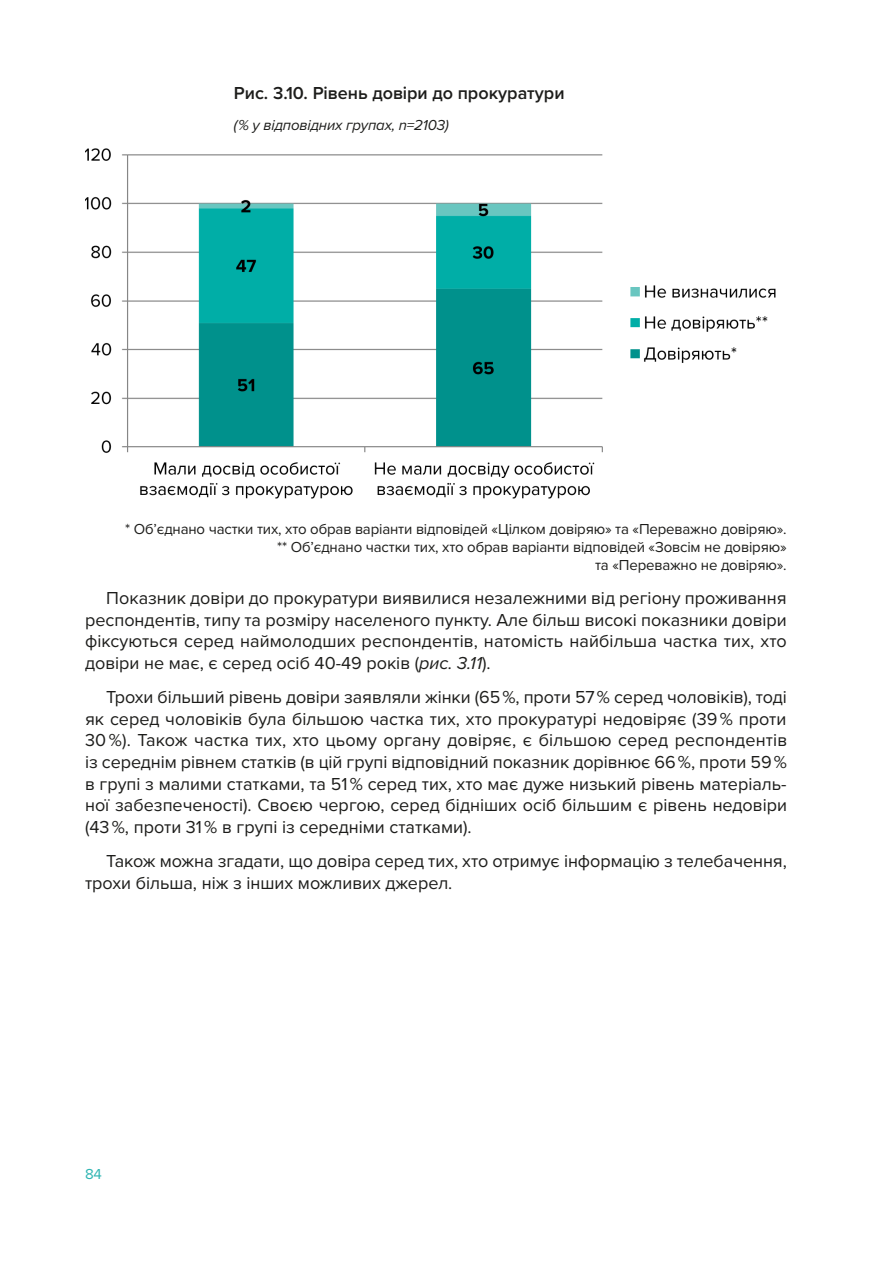
<style>
.page{position:relative;width:893px;height:1263px;background:#fff}
.page>*{position:absolute;margin:0;border:0;box-sizing:border-box;transform-origin:0 0}
.t1{font:18px/21.6px "Proxima Nova";color:#1d1d1b;text-align:justify}
.t2{font:600 18px "Proxima Nova";color:#1d1d1b}
.t3{font:15px/18px "Proxima Nova";letter-spacing:-.01em;color:#1d1d1b;text-align:right}
.t4{font:italic 15px "Proxima Nova";letter-spacing:-.01em;color:#1d1d1b}
.t5{font:15px "Proxima Nova";color:#2eb5b2}
.s1{font-style:italic}
</style>
<div class="page">
<img style="left:85px;top:148px;width:691px;height:351px">
<p class="t2" style="left:234px;top:80px;width:332px">Рис. 3.10. Рівень довіри до прокуратури</p>
<p class="t4" style="left:234px;top:114px;width:216px">( % у відповідних групах, n=2103)</p>
<p class="t3" style="left:125px;top:519px;width:663px">* Об’єднано частки тих, хто обрав варіанти відповідей «Цілком довіряю» та «Переважно довіряю». ** Об’єднано частки тих, хто обрав варіанти відповідей «Зовсім не довіряю»<br>та «Переважно не довіряю».</p>
<p class="t1" style="left:85px;top:586px;width:703px;text-indent:21px">Показник довіри до прокуратури виявилися незалежними від регіону проживання респондентів, типу та розміру населеного пункту. Але більш високі показники довіри фіксуються серед наймолодших респондентів, натомість найбільша частка тих, хто довіри не має, є серед осіб 40-49 років (<span class="s1">рис. 3.11</span>).</p>
<p class="t1" style="left:85px;top:685px;width:704px;text-indent:21px">Трохи більший рівень довіри заявляли жінки (65 %, проти 57 % серед чоловіків), тоді як серед чоловіків була більшою частка тих, хто прокуратурі недовіряє (39 % проти 30 %). Також частка тих, хто цьому органу довіряє, є більшою серед респондентів із середнім рівнем статків (в цій групі відповідний показник дорівнює 66 %, проти 59 % в групі з малими статками, та 51 % серед тих, хто має дуже низький рівень матеріаль&shy;ної забезпеченості). Своєю чергою, серед бідніших осіб більшим є рівень недовіри (43 %, проти 31 % в групі із середніми статками).</p>
<p class="t1" style="left:85px;top:849px;width:703px;text-indent:21px">Також можна згадати, що довіра серед тих, хто отримує інформацію з телебачення, трохи більша, ніж з інших можливих джерел.</p>
<p class="t5" style="left:85px;top:1163px;width:18px">84</p>
</div>
